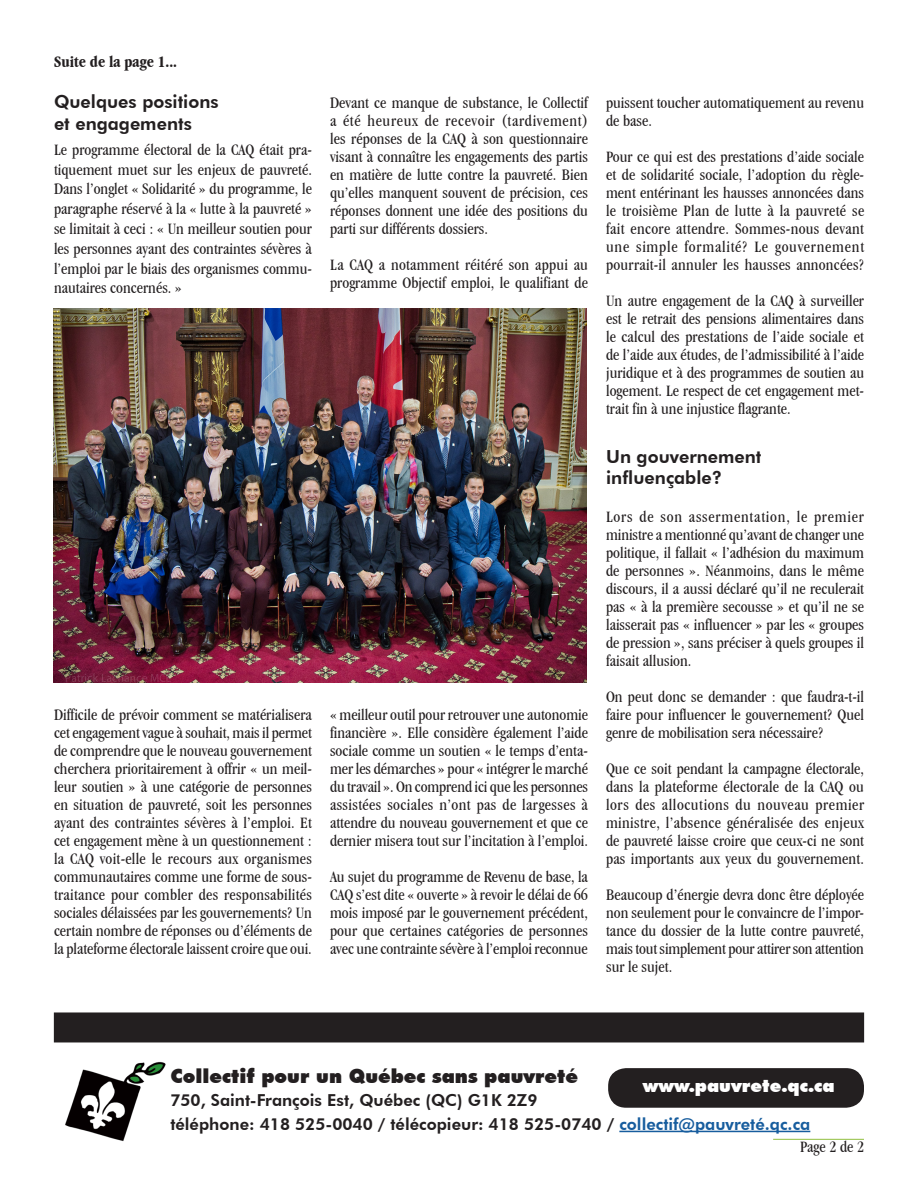
<style>
.page{position:relative;width:918px;height:1188px;background:#fff}
.page>*{position:absolute;margin:0;border:0;box-sizing:border-box;transform-origin:0 0}
.Intertitre{font:900 19.5px "Futura BT";color:#231f20}
.Intertitre-2{font:800 18px/21.6px "Futura BT";color:#231f20}
.Intertitre-3{font:900 18px "Futura BT";color:#fff}
.Intertitre-4{font:condensed 16.5px/18px "Garamond IT Cby BT";color:#231f20;text-align:justify}
.Texte_normal{font:condensed 16.5px/19.8px "Garamond IT Cby BT";color:#231f20;text-align:justify}
.Intertitre-5{font:800 16.5px "Futura BT";color:#231f20}
.Texte_normal-2{font:700 condensed 16.5px "Garamond IT Cby BT";color:#231f20}
.s1{color:#175d9e}
</style>
<div class="page">
<hr style="left:619px;top:1131px;width:191px;height:1px;background:#175d9e">
<img style="left:65px;top:1061px;width:101px;height:80px">
<div style="left:608px;top:1068px;width:256px;height:40px;background:#231f20;border-radius:18px"></div>
<img style="left:54px;top:309px;width:533px;height:374px">
<div style="left:54px;top:1012px;width:810px;height:30px;background:#231f20"></div>
<hr style="left:773px;top:1139px;width:91px;height:1px;background:#90bf3e">
<p class="Texte_normal-2" style="left:54px;top:51px;width:125px">Suite de la page 1...</p>
<p class="Intertitre-2" style="left:54px;top:91px;width:166px">Quelques positions et engagements</p>
<p class="Texte_normal" style="left:54px;top:140px;width:260px">Le programme électoral de la CAQ était pra&shy;tiquement muet sur les enjeux de pauvreté.<br>Dans l’onglet « Solidarité » du programme, le paragraphe réservé à la « lutte à la pauvreté » se limitait à ceci : « Un meilleur soutien pour les personnes ayant des contraintes sévères à l’emploi par le biais des organismes commu&shy;nautaires concernés. »</p>
<p class="Intertitre-4" style="left:54px;top:706px;width:260px">Difficile de prévoir comment se matérialisera cet engagement vague à souhait, mais il permet de comprendre que le nouveau gouvernement cherchera prioritairement à offrir « un meil&shy;leur soutien » à une catégorie de personnes en situation de pauvreté, soit les personnes ayant des contraintes sévères à l’emploi. Et cet engagement mène à un questionnement : la CAQ voit-elle le recours aux organismes communautaires comme une forme de sous&shy;traitance pour combler des responsabilités sociales délaissées par les gouvernements? Un certain nombre de réponses ou d’éléments de la plateforme électorale laissent croire que oui.</p>
<p class="Intertitre-4" style="left:330px;top:94px;width:260px">Devant ce manque de substance, le Collectif a été heureux de recevoir (tardivement) les réponses de la CAQ à son questionnaire visant à connaître les engagements des partis en matière de lutte contre la pauvreté. Bien qu’elles manquent souvent de précision, ces réponses donnent une idée des positions du parti sur différents dossiers.</p>
<p class="Intertitre-4" style="left:330px;top:256px;width:260px">La CAQ a notamment réitéré son appui au programme Objectif emploi, le qualifiant de</p>
<p class="Intertitre-4" style="left:330px;top:706px;width:260px">« meilleur outil pour retrouver une autonomie financière ». Elle considère également l’aide sociale comme un soutien « le temps d’enta&shy;mer les démarches » pour « intégrer le marché du travail ». On comprend ici que les personnes assistées sociales n’ont pas de largesses à attendre du nouveau gouvernement et que ce dernier misera tout sur l’incitation à l’emploi.</p>
<p class="Intertitre-4" style="left:330px;top:868px;width:260px">Au sujet du programme de Revenu de base, la CAQ s’est dite « ouverte » à revoir le délai de 66 mois imposé par le gouvernement précédent, pour que certaines catégories de personnes avec une contrainte sévère à l’emploi reconnue</p>
<p class="Intertitre-4" style="left:606px;top:94px;width:260px">puissent toucher automatiquement au revenu de base.</p>
<p class="Intertitre-4" style="left:606px;top:148px;width:260px">Pour ce qui est des prestations d’aide sociale et de solidarité sociale, l’adoption du règle&shy;ment entérinant les hausses annoncées dans le troisième Plan de lutte à la pauvreté se fait encore attendre. Sommes-nous devant une simple formalité? Le gouvernement pourrait-il annuler les hausses annoncées?</p>
<p class="Intertitre-4" style="left:606px;top:292px;width:260px">Un autre engagement de la CAQ à surveiller est le retrait des pensions alimentaires dans le calcul des prestations de l’aide sociale et de l’aide aux études, de l’admissibilité à l’aide juridique et à des programmes de soutien au logement. Le respect de cet engagement met&shy;trait fin à une injustice flagrante.</p>
<p class="Intertitre-2" style="left:606px;top:445px;width:157px">Un gouvernement influençable?</p>
<p class="Intertitre-4" style="left:606px;top:508px;width:260px">Lors de son assermentation, le premier ministre a mentionné qu’avant de changer une politique, il fallait « l’adhésion du maximum de personnes ». Néanmoins, dans le même discours, il a aussi déclaré qu’il ne reculerait pas « à la première secousse » et qu’il ne se laisserait pas « influencer » par les « groupes de pression », sans préciser à quels groupes il faisait allusion.</p>
<p class="Intertitre-4" style="left:606px;top:688px;width:260px">On peut donc se demander : que faudra-t-il faire pour influencer le gouvernement? Quel genre de mobilisation sera nécessaire?</p>
<p class="Intertitre-4" style="left:606px;top:760px;width:260px">Que ce soit pendant la campagne électorale, dans la plateforme électorale de la CAQ ou lors des allocutions du nouveau premier ministre, l’absence généralisée des enjeux de pauvreté laisse croire que ceux-ci ne sont pas importants aux yeux du gouvernement.</p>
<p class="Intertitre-4" style="left:606px;top:886px;width:260px">Beaucoup d’énergie devra donc être déployée non seulement pour le convaincre de l’impor&shy;tance du dossier de la lutte contre pauvreté, mais tout simplement pour attirer son attention sur le sujet.</p>
<p class="Intertitre" style="left:170px;top:1064px;width:409px">Collectif pour un Québec sans pauvreté</p>
<p class="Intertitre-5" style="left:170px;top:1090px;width:369px">750, Saint-François Est, Québec (QC) G1K 2Z9</p>
<p class="Intertitre-5" style="left:170px;top:1114px;width:641px">téléphone: 418 525-0040 / télécopieur: 418 525-0740 / <span class="s1">collectif@pauvreté.qc.ca</span></p>
<p class="Intertitre-3" style="left:643px;top:1074px;width:193px">www.pauvrete.qc.ca</p>
<p class="Intertitre-4" style="left:800px;top:1137px;width:66px">Page 2 de 2</p>
</div>
